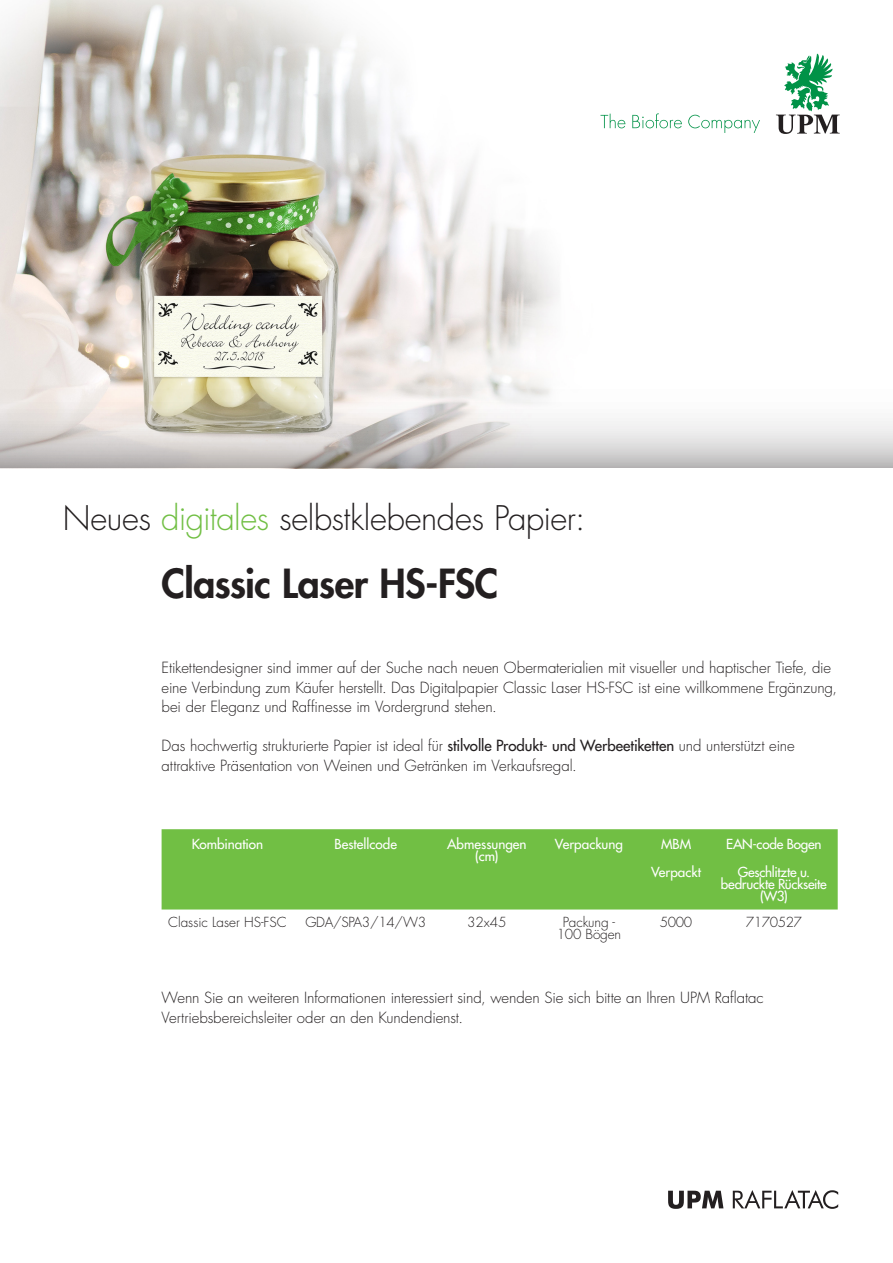
<style>
.page{position:relative;width:893px;height:1263px;background:#fff}
.page>*{position:absolute;margin:0;border:0;box-sizing:border-box;transform-origin:0 0}
.Raflatac_Headline{font:800 39px "Futura Std";letter-spacing:-.015em;color:#231f20}
.Masterttac_basetext{font:300 33px "Futura Std";letter-spacing:-.015em;color:#231f20}
.Text_-_page_1{font:300 15px/19.5px "Futura Std";letter-spacing:-.005em;color:#231f20}
.Table_header{font:500 13.5px/12px "Futura Std";letter-spacing:-.01em;color:#fff;text-align:center}
.Code_txt_-_page_1{font:300 13.5px/12px "Futura Std";letter-spacing:-.01em;color:#231f20;text-align:center}
.Code_txt_-_page_1-2{font:300 13.5px "Futura Std";letter-spacing:-.03em;color:#231f20}
.s1{color:#71bf44}
.s2{font-weight:500}
</style>
<div class="page">
<img style="left:0;top:0;width:558px;height:469px">
<svg style="left:776px;top:54px;width:64px;height:80px"></svg>
<svg style="left:600px;top:113px;width:160px;height:20px"></svg>
<svg style="left:668px;top:1190px;width:170px;height:19px"></svg>
<div style="left:162px;top:829px;width:676px;height:80px;background:#71bf44"></div>
<svg style="left:0;top:336px;width:893px;height:132px"></svg>
<p class="Masterttac_basetext" style="left:63px;top:498px;width:524px">Neues <span class="s1">digitales</span> selbstklebendes Papier:</p>
<p class="Raflatac_Headline" style="left:162px;top:559px;width:338px">Classic Laser HS-FSC</p>
<p class="Text_-_page_1" style="left:162px;top:658px;width:671px">Etikettendesigner sind immer auf der Suche nach neuen Obermaterialien mit visueller und haptischer Tiefe, die</p>
<p class="Text_-_page_1" style="left:162px;top:678px;width:677px">eine Verbindung zum Käufer herstellt. Das Digitalpapier Classic Laser HS-FSC ist eine willkommene Ergänzung,</p>
<p class="Text_-_page_1" style="left:162px;top:697px;width:337px">bei der Eleganz und Raffinesse im Vordergrund stehen.</p>
<p class="Text_-_page_1" style="left:162px;top:736px;width:635px">Das hochwertig strukturierte Papier ist ideal für <span class="s2">stilvolle Produkt- und Werbeetiketten</span> und unterstützt eine attraktive Präsentation von Weinen und Getränken im Verkaufsregal.</p>
<p class="Table_header" style="left:192px;top:838px;width:73px">Kombination</p>
<p class="Table_header" style="left:334px;top:838px;width:64px">Bestellcode</p>
<p class="Table_header" style="left:447px;top:838px;width:81px">Abmessungen (cm)</p>
<p class="Table_header" style="left:555px;top:838px;width:70px">Verpackung</p>
<p class="Table_header" style="left:661px;top:838px;width:32px">MBM</p>
<p class="Table_header" style="left:726px;top:838px;width:97px">EAN-code Bogen</p>
<p class="Table_header" style="left:651px;top:866px;width:52px">Verpackt</p>
<p class="Table_header" style="left:721px;top:866px;width:107px">Geschlitzte u. bedruckte Rückseite (W3)</p>
<p class="Code_txt_-_page_1" style="left:168px;top:916px;width:120px">Classic Laser HS-FSC</p>
<p class="Code_txt_-_page_1" style="left:305px;top:916px;width:122px">GDA/SPA3/14/W3</p>
<p class="Code_txt_-_page_1" style="left:467px;top:916px;width:41px">32x45</p>
<p class="Code_txt_-_page_1" style="left:557px;top:916px;width:66px">Packung -<br>100 Bögen</p>
<p class="Code_txt_-_page_1" style="left:660px;top:916px;width:34px">5000</p>
<p class="Code_txt_-_page_1-2" style="left:746px;top:913px;width:58px">7170527</p>
<p class="Text_-_page_1" style="left:162px;top:988px;width:604px">Wenn Sie an weiteren Informationen interessiert sind, wenden Sie sich bitte an Ihren UPM Raflatac<br>Vertriebsbereichsleiter oder an den Kundendienst.</p>
</div>
